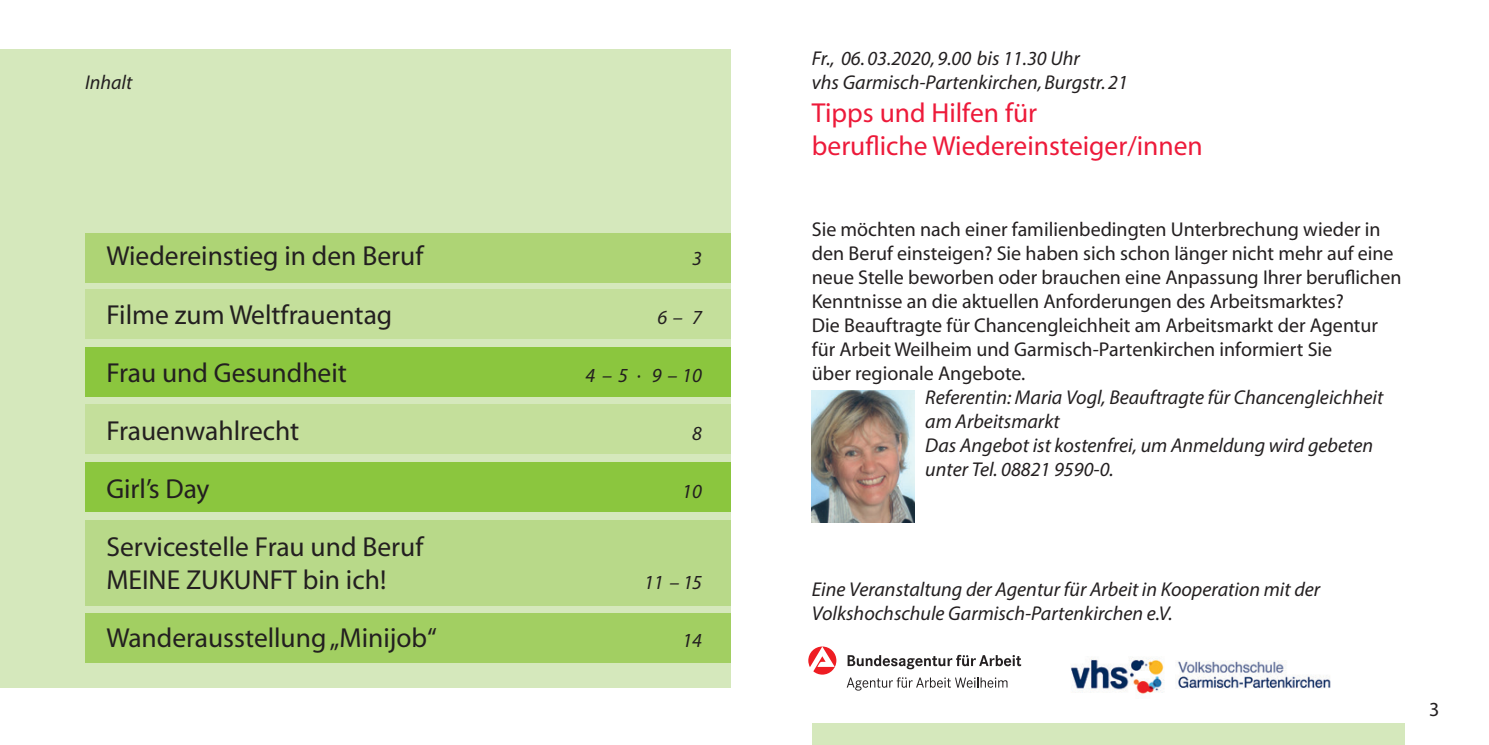
<style>
.page{position:relative;width:1489px;height:745px;background:#fff}
.page>*{position:absolute;margin:0;border:0;box-sizing:border-box;transform-origin:0 0}
.t1{font:27.5px/33px "Myriad MM 400 600";color:#231f20}
.t2{font:27.5px/33px "Myriad MM 400 600";color:#ed1a3a}
.t3{font:20px/24px "Myriad MM 400 600";color:#231f20}
.t4{font:italic 20px/24px "Myriad Pro";color:#231f20}
.t5{font:20px/24px "Myriad MM It 400 600";color:#231f20}
</style>
<div class="page">
<div style="left:0;top:50px;width:730px;height:637px;background:#d5e8bc"></div>
<div style="left:85px;top:233px;width:645px;height:49px;background:#aed475"></div>
<div style="left:85px;top:289px;width:645px;height:49px;background:#c4df9b"></div>
<div style="left:85px;top:462px;width:645px;height:49px;background:#8bc63e"></div>
<div style="left:85px;top:404px;width:645px;height:50px;background:#c4df9b"></div>
<div style="left:85px;top:346px;width:645px;height:50px;background:#8bc63e"></div>
<div style="left:85px;top:613px;width:645px;height:49px;background:#a2cf62"></div>
<div style="left:85px;top:519px;width:645px;height:85px;background:#b8d989"></div>
<img style="left:811px;top:390px;width:103px;height:132px">
<svg style="left:846px;top:677px;width:161px;height:13px"></svg>
<svg style="left:847px;top:654px;width:174px;height:15px"></svg>
<svg style="left:808px;top:646px;width:28px;height:28px"></svg>
<div style="left:811px;top:723px;width:593px;height:21px;background:#d5e8bc"></div>
<img style="left:1070px;top:658px;width:94px;height:36px">
<img style="left:1177px;top:660px;width:154px;height:29px">
<p class="t5" style="left:85px;top:71px;width:49px">Inhalt</p>
<h1 class="t1" style="left:106px;top:241px;width:318px">Wiedereinstieg in den Beruf</h1>
<p class="t5" style="left:692px;top:247px;width:11px">3</p>
<h1 class="t1" style="left:106px;top:299px;width:287px">Filme zum Weltfrauentag</h1>
<p class="t5" style="left:657px;top:306px;width:46px">6 – 7</p>
<h1 class="t1" style="left:106px;top:357px;width:242px">Frau und Gesundheit</h1>
<p class="t5" style="left:585px;top:364px;width:118px">4 –5 · 9 –10</p>
<h1 class="t1" style="left:106px;top:415px;width:194px">Frauenwahlrecht</h1>
<p class="t5" style="left:692px;top:422px;width:11px">8</p>
<h1 class="t1" style="left:106px;top:473px;width:105px">Girl’s Day</h1>
<p class="t5" style="left:682px;top:480px;width:21px">10</p>
<h1 class="t1" style="left:106px;top:531px;width:318px">Servicestelle Frau und Beruf<br>MEINE ZUKUNFT bin ich!</h1>
<p class="t5" style="left:644px;top:571px;width:59px">11 – 15</p>
<h1 class="t1" style="left:106px;top:622px;width:332px">Wanderausstellung „Minijob“</h1>
<p class="t5" style="left:682px;top:629px;width:21px">14</p>
<p class="t5" style="left:811px;top:47px;width:317px">Fr., 06. 03.2020, 9.00 bis 11.30 Uhr<br>vhs Garmisch-Partenkirchen, Burgstr. 21</p>
<h1 class="t2" style="left:811px;top:97px;width:392px">Tipps und Hilfen für<br>berufliche Wiedereinsteiger/innen</h1>
<p class="t3" style="left:811px;top:218px;width:591px">Sie möchten nach einer familienbedingten Unterbrechung wieder in den Beruf einsteigen? Sie haben sich schon länger nicht mehr auf eine neue Stelle beworben oder brauchen eine Anpassung Ihrer beruflichen Kenntnisse an die aktuellen Anforderungen des Arbeitsmarktes?<br>Die Beauftragte für Chancengleichheit am Arbeitsmarkt der Agentur für Arbeit Weilheim und Garmisch-Partenkirchen informiert Sie<br>über regionale Angebote.</p>
<p class="t4" style="left:925px;top:385px;width:459px">Referentin: Maria Vogl, Beauftragte für Chancengleichheit am Arbeitsmarkt<br>Das Angebot ist kostenfrei, um Anmeldung wird gebeten unter Tel. 08821 9590-0.</p>
<p class="t4" style="left:811px;top:577px;width:510px">Eine Veranstaltung der Agentur für Arbeit in Kooperation mit der<br>Volkshochschule Garmisch-Partenkirchen e.V.</p>
<p class="t3" style="left:1428px;top:697px;width:12px">3</p>
</div>
